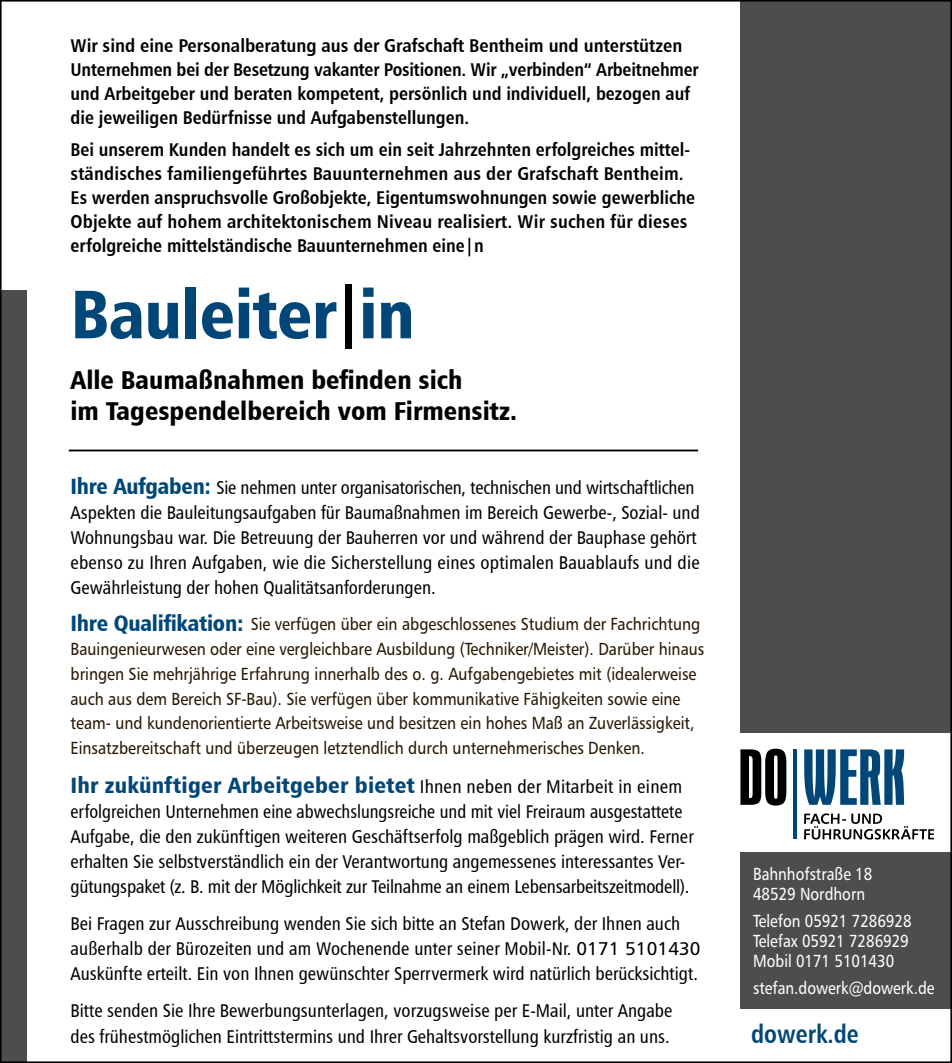
<style>
.page{position:relative;width:952px;height:1063px;background:#fff}
.page>*{position:absolute;margin:0;border:0;box-sizing:border-box;transform-origin:0 0}
.t1{font:68.5px "Humanist 777 BT Black Condensed B";letter-spacing:-.01em;color:#004778}
.t2{font:26px/31px "Humanist 777 BT Black Condensed B";color:#000}
.t3{font:26px "Humanist 777 BT Bold Condensed B";color:#004778;scale:.96 1}
.t4{font:22.25px "Humanist 777 BT Black Condensed B";letter-spacing:.01em;color:#004778}
.t5{font:18.5px/25px "Humanist 777 BT Roman Condensed B";color:#000}
.t6{font:18.5px/24px "Humanist 777 BT Bold Condensed B";color:#000}
.t7{font:18.5px/24px "Humanist 777 BT Bold Condensed B";color:#000;scale:1.04 1}
.t8{font:17.5px/24.8px "Humanist 777 BT Roman B";color:#291802;scale:.88 1}
.t9{font:17.5px/20px "Humanist 777 BT Roman B";color:#fff;scale:.85 1}
.s1{font-size:64.75px;color:#000}
.s2{font-family:"Humanist 777 BT Black Condensed B";font-size:22.25px;color:#004778}
.s3{font-family:"Humanist 777 BT Roman Condensed B";font-size:18.5px;color:#000}
.s4{font-family:"Humanist 777 BT Roman B"}
</style>
<div class="page">
<svg style="left:740px;top:749px;width:46px;height:57px"></svg>
<svg style="left:804px;top:749px;width:100px;height:56px"></svg>
<svg style="left:804px;top:813px;width:130px;height:27px"></svg>
<hr style="left:793px;top:749px;width:4px;height:90px;background:#004778">
<div style="left:740px;top:852px;width:212px;height:157px;background:#4d4d4d"></div>
<div style="left:0;top:291px;width:26px;height:772px;background:linear-gradient(to right,#4d4d4d,#4d4d4d)"></div>
<div style="left:740px;top:0;width:212px;height:733px;background:#4d4d4d"></div>
<hr style="left:69px;top:450px;width:629px;height:1px;background:#000">
<p class="t7" style="left:71px;top:33px;width:605px">Wir sind eine Personalberatung aus der Grafschaft Bentheim und unterstützen Unternehmen bei der Besetzung vakanter Positionen. Wir „verbinden“ Arbeitnehmer und Arbeitgeber und beraten kompetent, persönlich und individuell, bezogen auf die jeweiligen Bedürfnisse und Aufgabenstellungen.</p>
<p class="t6" style="left:71px;top:137px;width:626px">Bei unserem Kunden handelt es sich um ein seit Jahrzehnten erfolgreiches mittel&shy;ständisches familiengeführtes Bauunternehmen aus der Grafschaft Bentheim.<br>Es werden anspruchsvolle Großobjekte, Eigentumswohnungen sowie gewerbliche Objekte auf hohem architektonischem Niveau realisiert. Wir suchen für dieses erfolgreiche mittelständische Bauunternehmen eine|n</p>
<h1 class="t1" style="left:71px;top:271px;width:346px">Bauleiter<span class="s1">|</span>in</h1>
<h2 class="t2" style="left:71px;top:364px;width:448px">Alle Baumaßnahmen befinden sich<br>im Tagespendelbereich vom Firmensitz.</h2>
<p class="t5" style="left:71px;top:475px;width:631px"><span class="s2">Ihre Aufgaben:</span> Sie nehmen unter organisatorischen, technischen und wirtschaftlichen Aspekten die Bauleitungsaufgaben für Baumaßnahmen im Bereich Gewerbe-, Sozial- und Wohnungsbau war. Die Betreuung der Bauherren vor und während der Bauphase gehört ebenso zu Ihren Aufgaben, wie die Sicherstellung eines optimalen Bauablaufs und die Gewährleistung der hohen Qualitätsanforderungen.</p>
<p class="t5" style="left:71px;top:612px;width:628px"><span class="s2">Ihre Qualifikation:</span> Sie verfügen über ein abgeschlossenes Studium der Fachrichtung Bauingenieurwesen oder eine vergleichbare Ausbildung (Techniker/Meister). Darüber hinaus bringen Sie mehrjährige Erfahrung innerhalb des o. g. Aufgabengebietes mit.<br>Sie verfügen über kommunikative Fähigkeiten sowie eine team- und kundenorientierte Arbeitsweise und besitzen ein hohes Maß an Zuverlässigkeit, Einsatzbereitschaft und überzeugen letztendlich durch unternehmerisches Denken.</p>
<p class="t4" style="left:71px;top:771px;width:613px">Ihr zukünftiger Arbeitgeber bietet <span class="s3">Ihnen neben der Mitarbeit in einem</span></p>
<p class="t5" style="left:71px;top:798px;width:625px">erfolgreichen Unternehmen eine abwechslungsreiche und mit viel Freiraum ausgestattete Aufgabe, die den zukünftigen weiteren Geschäftserfolg maßgeblich prägen wird. Ferner erhalten Sie selbstverständlich ein der Verantwortung angemessenes interessantes Ver&shy;gütungspaket (z. B. mit der Möglichkeit zur Teilnahme an einem Lebensarbeitszeitmodell).</p>
<p class="t5" style="left:71px;top:910px;width:632px">Bei Fragen zur Ausschreibung wenden Sie sich bitte an Stefan Dowerk, der Ihnen auch außerhalb der Bürozeiten und am Wochenende unter seiner Mobil-Nr. <span class="s4">0171 5101430<br></span>Auskünfte erteilt. Ein von Ihnen gewünschter Sperrvermerk wird natürlich berücksichtigt.</p>
<p class="t5" style="left:71px;top:996px;width:603px;line-height:26.8px">Bitte senden Sie Ihre Bewerbungsunterlagen, vorzugsweise per E-Mail, unter Angabe des frühestmöglichen Eintrittstermins und Ihrer Gehaltsvorstellung kurzfristig an uns.</p>
<p class="t8" style="left:71px;top:612px;width:722px;text-indent:180px">Sie verfügen über ein abgeschlossenes Studium der Fachrichtung Bauingenieurwesen oder eine vergleichbare Ausbildung (Techniker/Meister). Darüber hinaus bringen Sie mehrjährige Erfahrung innerhalb des o. g. Aufgabengebietes mit (idealerweise auch aus dem Bereich SF-Bau). Sie verfügen über kommunikative Fähigkeiten sowie eine team- und kundenorientierte Arbeitsweise und besitzen ein hohes Maß an Zuverlässigkeit, Einsatzbereitschaft und überzeugen letztendlich durch unternehmerisches Denken.</p>
<p class="t9" style="left:753px;top:864px;width:142px">Bahnhofstraße 18<br>48529 Nordhorn</p>
<p class="t9" style="left:753px;top:911px;width:188px">Telefon 05921 7286928<br>Telefax 05921 7286929<br>Mobil 0171 5101430</p>
<p class="t9" style="left:753px;top:978px;width:215px">stefan.dowerk@dowerk.de</p>
<h2 class="t3" style="left:751px;top:1018px;width:114px">dowerk.de</h2>
</div>
